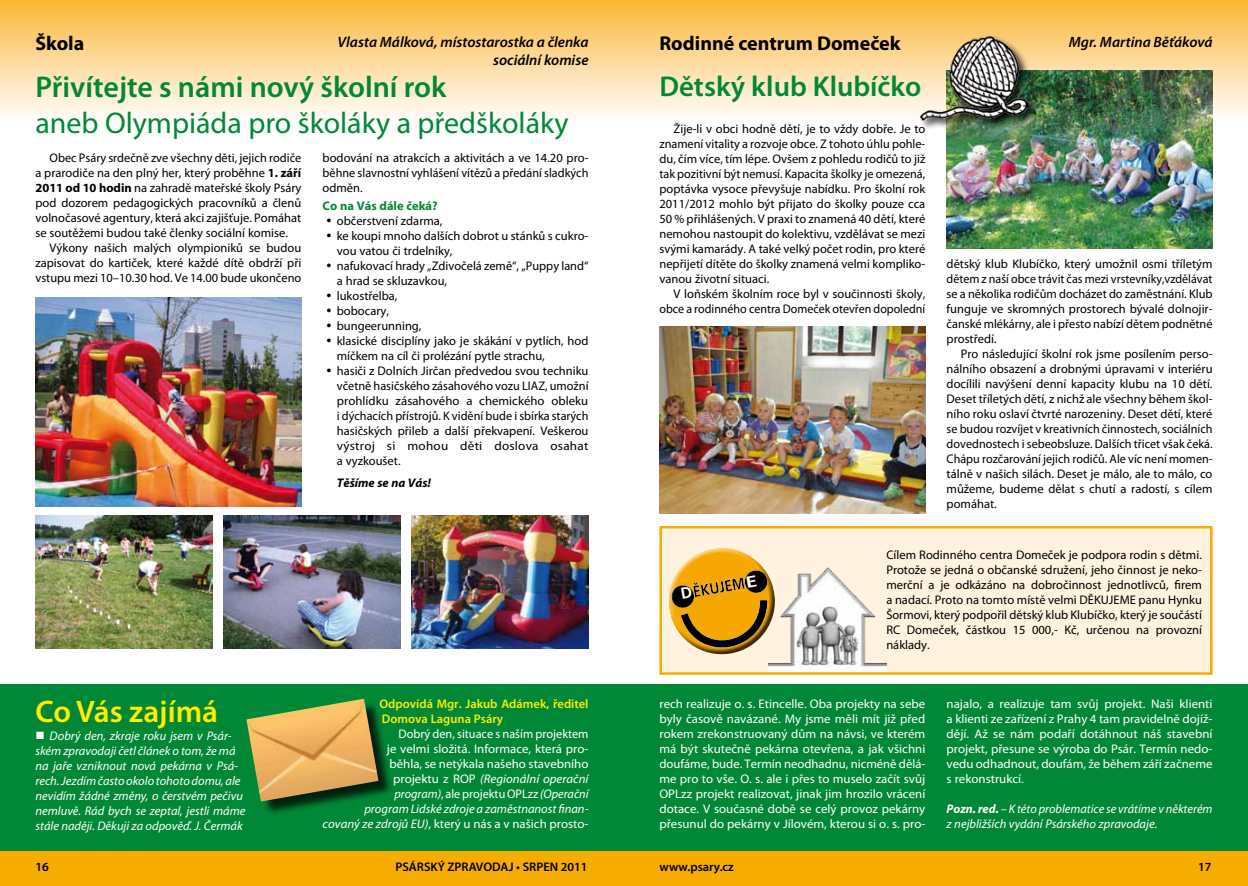
<style>
.page{position:relative;width:1248px;height:886px;background:#fff}
.page>*{position:absolute;margin:0;border:0;box-sizing:border-box;transform-origin:0 0}
.t1{font:600 31.25px "Myriad Pro";color:#ffed00}
.t2{font:30px "Myriad Pro";color:#008836}
.t3{font:600 30px "Myriad Pro";color:#008836}
.t4{font:600 28.75px "Myriad Pro";color:#008836}
.t5{font:700 20px "Myriad Pro";color:#000}
.t6{font:italic 600 15px/18px "Myriad Pro";color:#000;text-align:right}
.t7{font:12.5px/15px "Myriad Pro";color:#000;text-align:justify}
.t8{font:12.5px/15px "Myriad Pro";color:#fff;text-align:justify}
.t9{font:italic 12.5px/15px "Myriad Pro";color:#fff}
.t10{font:600 12.5px/15px "Myriad Pro";color:#ffed00}
.t11{font:600 12.5px "Myriad Pro";color:#000}
.t12{font:700 12.5px "Myriad Pro";color:#008836}
.t13{font:italic 700 12.5px "Myriad Pro";color:#000}
.s1{font-weight:700}
.s2{font-style:italic}
</style>
<div class="page">
<div style="left:0;top:850px;width:624px;height:36px;background:#f7ac00"></div>
<div style="left:0;top:0;width:624px;height:124px;background:linear-gradient(to bottom,#fab736,#fffeff)"></div>
<div style="left:624px;top:850px;width:623px;height:36px;background:#f7ac00"></div>
<div style="left:624px;top:0;width:623px;height:124px;background:linear-gradient(to bottom,#fab635,#fefdff)"></div>
<div style="left:659px;top:526px;width:553px;height:149px;background:#fff3df;border:2px solid #f7ac00"></div>
<div style="left:0;top:684px;width:1247px;height:166px;background:#008836"></div>
<div style="left:248px;top:700px;width:145px;height:116px;background:#000;opacity:.75"></div>
<img style="left:246px;top:699px;width:132px;height:102px">
<img style="left:946px;top:71px;width:266px;height:177px">
<img style="left:768px;top:567px;width:118px;height:104px">
<img style="left:35px;top:298px;width:266px;height:209px">
<img style="left:411px;top:516px;width:177px;height:132px">
<img style="left:659px;top:326px;width:266px;height:188px">
<img style="left:223px;top:516px;width:177px;height:132px">
<img style="left:35px;top:516px;width:178px;height:132px">
<div style="left:917px;top:34px;width:120px;height:97px;background:#000;opacity:.75"></div>
<img style="left:919px;top:35px;width:108px;height:85px">
<svg style="left:659px;top:538px;width:126px;height:130px"></svg>
<h3 class="t5" style="left:35px;top:31px;width:50px">Škola</h3>
<h2 class="t3" style="left:35px;top:68px;width:412px">Přivítejte s námi nový školní rok</h2>
<h2 class="t2" style="left:35px;top:105px;width:534px">aneb Olympiáda pro školáky a předškoláky</h2>
<p class="t6" style="left:337px;top:32px;width:252px">Vlasta Málková, místostarostka a členka sociální komise</p>
<p class="t6" style="left:1068px;top:32px;width:145px">Mgr. Martina Běťáková</p>
<h3 class="t5" style="left:659px;top:31px;width:243px">Rodinné centrum Domeček</h3>
<h3 class="t4" style="left:659px;top:68px;width:263px">Dětský klub Klubíčko</h3>
<p class="t7" style="left:659px;top:122px;width:267px;text-indent:14px">Žije-li v obci hodně dětí, je to vždy dobře. Je to znamení vitality a rozvoje obce. Z tohoto úhlu pohle&shy;du, čím více, tím lépe. Ovšem z pohledu rodičů to již tak pozitivní být nemusí. Kapacita školky je omezená, poptávka vysoce převyšuje nabídku. Pro školní rok 2011/2012 mohlo být přijato do školky pouze cca 50 % přihlášených. V praxi to znamená 40 dětí, které nemohou nastoupit do kolektivu, vzdělávat se mezi svými kamarády. A také velký počet rodin, pro které nepřijetí dítěte do školky znamená velmi kompliko&shy;vanou životní situaci.</p>
<p class="t7" style="left:659px;top:287px;width:267px;text-align:right">V loňském školním roce byl v součinnosti školy, obce a rodinného centra Domeček otevřen dopolední</p>
<p class="t7" style="left:35px;top:150px;width:267px;text-indent:14px">Obec Psáry srdečně zve všechny děti, jejich rodiče a prarodiče na den plný her, který proběhne <span class="s1">1. září 2011 od 10 hodin</span> na zahradě mateřské školy Psáry pod dozorem pedagogických pracovníků a členů volnočasové agentury, která akci zajišťuje. Pomáhat se soutěžemi budou také členky sociální komise.</p>
<p class="t7" style="left:35px;top:240px;width:267px;text-indent:14px">Výkony našich malých olympioniků se budou zapisovat do kartiček, které každé dítě obdrží při vstupu mezi 10–10.30 hod. Ve 14.00 bude ukončeno</p>
<p class="t7" style="left:322px;top:150px;width:267px">bodování na atrakcích a aktivitách a ve 14.20 pro&shy;běhne slavnostní vyhlášení vítězů a předání sladkých odměn.</p>
<p class="t12" style="left:322px;top:198px;width:116px">Co na Vás dále čeká?</p>
<p class="t7" style="left:337px;top:213px;width:253px;text-align:left">občerstvení zdarma,<br>ke koupi mnoho dalších dobrot u stánků s cukro&shy;vou vatou či trdelníky,<br>nafukovací hrady „Zdivočelá země“, „Puppy land“ a hrad se skluzavkou,<br>lukostřelba,<br>bobocary,<br>bungeerunning,<br>klasické disciplíny jako je skákání v pytlích, hod míčkem na cíl či prolézání pytle strachu,<br>hasiči z Dolních Jirčan předvedou svou techniku včetně hasičského zásahového vozu LIAZ, umožní prohlídku zásahového a chemického obleku i dýchacích přístrojů. K vidění bude i sbírka starých hasičských přileb a další překvapení. Veškerou výstroj si mohou děti doslova osahat a vyzkoušet.</p>
<p class="t13" style="left:337px;top:474px;width:96px">Těšíme se na Vás!</p>
<p class="t7" style="left:946px;top:256px;width:267px">dětský klub Klubíčko, který umožnil osmi tříletým dětem z naší obce trávit čas mezi vrstevníky,vzdělávat se a několika rodičům docházet do zaměstnání. Klub funguje ve skromných prostorech bývalé dolnojir&shy;čanské mlékárny, ale i přesto nabízí dětem podnětné prostředí.</p>
<p class="t7" style="left:946px;top:346px;width:267px;text-indent:14px">Pro následující školní rok jsme posílením perso&shy;nálního obsazení a drobnými úpravami v interiéru docílili navýšení denní kapacity klubu na 10 dětí.<br>Deset tříletých dětí, z nichž ale všechny během škol&shy;ního roku oslaví čtvrté narozeniny. Deset dětí, které se budou rozvíjet v kreativních činnostech, sociálních dovednostech i sebeobsluze. Dalších třicet však čeká.<br>Chápu rozčarování jejich rodičů. Ale víc není momen&shy;tálně v našich silách. Deset je málo, ale to málo, co můžeme, budeme dělat s chutí a radostí, s cílem pomáhat.</p>
<p class="t7" style="left:886px;top:547px;width:317px">Cílem Rodinného centra Domeček je podpora rodin s dětmi.<br>Protože se jedná o občanské sdružení, jeho činnost je neko&shy;merční a je odkázáno na dobročinnost jednotlivců, firem a nadací. Proto na tomto místě velmi DĚKUJEME panu Hynku Šormovi, který podpořil dětský klub Klubíčko, který je součástí RC Domeček, částkou 15 000,- Kč, určenou na provozní náklady.</p>
<h1 class="t1" style="left:35px;top:691px;width:184px">Co Vás zajímá</h1>
<p class="t9" style="left:35px;top:728px;width:212px;text-indent:14px">Dobrý den, zkraje roku jsem v Psár&shy;ském zpravodaji četl článek o tom, že má na jaře vzniknout nová pekárna v Psá&shy;rech. Jezdím často okolo tohoto domu, ale nevidím žádné změny, o čerstvém pečivu nemluvě. Rád bych se zeptal, jestli máme stále naději. Děkuji za odpověď. J. Čermák</p>
<p class="t10" style="left:379px;top:695px;width:211px">Odpovídá Mgr. Jakub Adámek, ředitel<br>Domova Laguna Psáry</p>
<p class="t8" style="left:322px;top:726px;width:267px;text-align:right">Dobrý den, situace s naším projektem<br>je velmi složitá. Informace, která pro-<br>běhla, se netýkala našeho stavebního<br>projektu z ROP <span class="s2">(Regionální operační<br>program)</span>, ale projektu OPLzz <span class="s2">(Operační<br>program Lidské zdroje a zaměstnanost finan-<br>covaný ze zdrojů EU)</span>, který u nás a v našich prosto-</p>
<p class="t8" style="left:659px;top:696px;width:267px">rech realizuje o. s. Etincelle. Oba projekty na sebe byly časově navázané. My jsme měli mít již před rokem zrekonstruovaný dům na návsi, ve kterém má být skutečně pekárna otevřena, a jak všichni doufáme, bude. Termín neodhadnu, nicméně dělá&shy;me pro to vše. O. s. ale i přes to muselo začít svůj OPLzz projekt realizovat, jinak jim hrozilo vrácení dotace. V současné době se celý provoz pekárny přesunul do pekárny v Jílovém, kterou si o. s. pro-</p>
<p class="t8" style="left:946px;top:696px;width:267px">najalo, a realizuje tam svůj projekt. Naši klienti a klienti ze zařízení z Prahy 4 tam pravidelně dojíž&shy;dějí. Až se nám podaří dotáhnout náš stavební projekt, přesune se výroba do Psár. Termín nedo&shy;vedu odhadnout, doufám, že během září začneme s rekonstrukcí.</p>
<p class="t9" style="left:946px;top:801px;width:267px"><span class="s1">Pozn. red.</span> – K této problematice se vrátíme v některém z nejbližších vydání Psárského zpravodaje.</p>
<p class="t11" style="left:35px;top:859px;width:15px">16</p>
<p class="t11" style="left:395px;top:859px;width:194px">PSÁRSKÝ ZPRAVODAJ • SRPEN 2011</p>
<p class="t11" style="left:659px;top:859px;width:76px">www.psary.cz</p>
<p class="t11" style="left:1198px;top:859px;width:15px">17</p>
</div>
